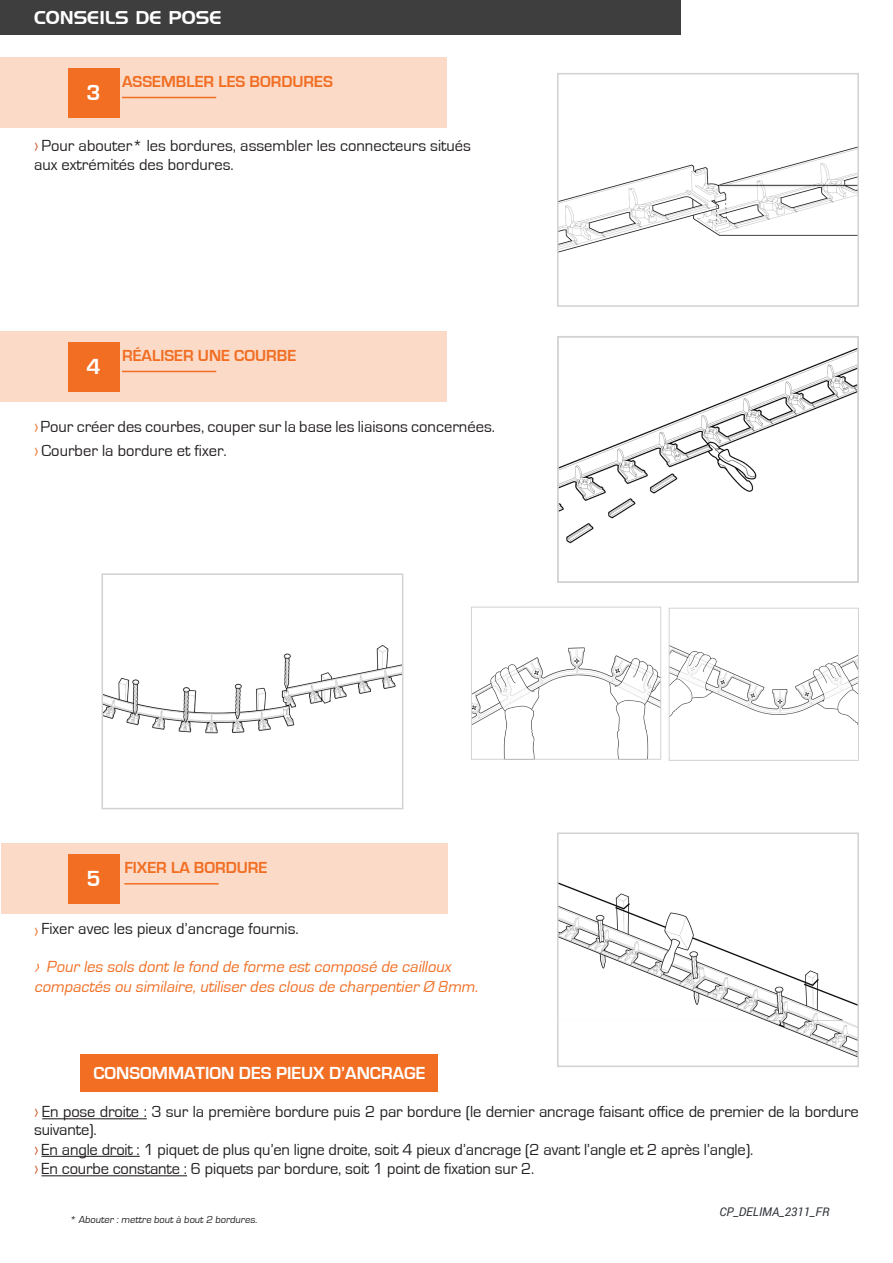
<style>
.page{position:relative;width:893px;height:1263px;background:#fff}
.page>*{position:absolute;margin:0;border:0;box-sizing:border-box;transform-origin:0 0}
.t1{font:700 22.5px "Eurostile";color:#fff}
.t2{font:700 18px "Eurostile";color:#fff}
.t3{font:18px "Handel Gothic BT";color:#fff}
.t4{font:16.5px/18px "Eurostile";letter-spacing:-.01em;color:#231f20}
.t5{font:italic 16.5px/19.5px "Eurostile";color:#f16e23}
.t6{font:700 16.5px "Eurostile";color:#f16e23}
.t7{font:italic 12px "Roboto";color:#31353a}
.t8{font:10.5px "Eurostile";color:#231f20}
.s1{color:#d1572a}
.s2{color:#f16e23}
</style>
<div class="page">
<div style="left:0;top:58px;width:446px;height:70px;background:#fbdbc8"></div>
<img style="left:560px;top:883px;width:296px;height:174px">
<div style="left:557px;top:832px;width:302px;height:235px;border:2px solid #d1d2d4"></div>
<div style="left:68px;top:68px;width:51px;height:49px;background:#f16e23"></div>
<img style="left:105px;top:645px;width:295px;height:89px">
<div style="left:102px;top:573px;width:301px;height:236px;border:2px solid #d1d2d4"></div>
<img style="left:560px;top:348px;width:296px;height:196px">
<div style="left:557px;top:336px;width:302px;height:247px;border:2px solid #d1d2d4"></div>
<img style="left:473px;top:647px;width:186px;height:111px">
<div style="left:471px;top:607px;width:190px;height:153px;border:1px solid #d1d2d4"></div>
<img style="left:671px;top:646px;width:186px;height:77px">
<div style="left:669px;top:608px;width:190px;height:153px;border:1px solid #d1d2d4"></div>
<div style="left:81px;top:1054px;width:357px;height:37px;background:#f16e23"></div>
<hr style="left:42px;top:1118px;width:105px;height:1px;background:#231f20">
<hr style="left:41px;top:1156px;width:99px;height:1px;background:#231f20">
<hr style="left:41px;top:1175px;width:146px;height:1px;background:#231f20">
<img style="left:560px;top:147px;width:296px;height:105px">
<div style="left:557px;top:73px;width:302px;height:234px;border:2px solid #d1d2d4"></div>
<hr style="left:122px;top:97px;width:94px;height:1px;background:#f16e23">
<div style="left:0;top:331px;width:446px;height:71px;background:#fbdbc8"></div>
<div style="left:68px;top:342px;width:51px;height:49px;background:#f16e23"></div>
<hr style="left:122px;top:371px;width:94px;height:1px;background:#f16e23">
<div style="left:1px;top:844px;width:447px;height:70px;background:#fbdbc8"></div>
<div style="left:68px;top:854px;width:51px;height:49px;background:#f16e23"></div>
<hr style="left:124px;top:883px;width:95px;height:1px;background:#f16e23">
<div style="left:0;top:0;width:680px;height:34px;background:#3e3e3f"></div>
<p class="t3" style="left:34px;top:7px;width:189px">CONSEILS DE POSE</p>
<p class="t1" style="left:86px;top:80px;width:16px">3</p>
<p class="t6" style="left:122px;top:72px;width:212px">ASSEMBLER LES BORDURES</p>
<p class="t4" style="left:34px;top:136px;width:439px;line-height:19.5px"><span class="s1">›</span> Pour abouter* les bordures, assembler les connecteurs situés aux extrémités des bordures.</p>
<p class="t1" style="left:86px;top:354px;width:16px">4</p>
<p class="t6" style="left:122px;top:346px;width:176px">RÉALISER UNE COURBE</p>
<p class="t4" style="left:34px;top:418px;width:462px"><span class="s2">›</span> Pour créer des courbes, couper sur la base les liaisons concernées.</p>
<p class="t4" style="left:34px;top:441px;width:194px"><span class="s2">›</span> Courber la bordure et fixer.</p>
<p class="t1" style="left:86px;top:867px;width:16px">5</p>
<p class="t6" style="left:124px;top:859px;width:145px">FIXER LA BORDURE</p>
<p class="t4" style="left:34px;top:920px;width:266px"><span class="s2">›</span> Fixer avec les pieux d’ancrage fournis.</p>
<p class="t5" style="left:34px;top:957px;width:449px">› Pour les sols dontle fond de forme estcomposé de cailloux compactés ou similaire,utiliser des clous de charpentier Ø 8mm.</p>
<p class="t2" style="left:93px;top:1063px;width:333px">CONSOMMATION DES PIEUX D’ANCRAGE</p>
<p class="t4" style="left:34px;top:1103px;width:826px"><span class="s1">›</span> En pose droite : 3 sur la première bordure puis 2 par bordure (le dernier ancrage faisant office de premier de la bordure suivante).</p>
<p class="t4" style="left:34px;top:1140px;width:721px"><span class="s1">›</span> En angle droit : 1 piquet de plus qu’en ligne droite, soit 4 pieux d’ancrage (2 avant l’angle et 2 après l’angle).</p>
<p class="t4" style="left:34px;top:1160px;width:502px"><span class="s1">›</span> En courbe constante : 6 piquets par bordure, soit 1 point de fixation sur 2.</p>
<p class="t8" style="left:69px;top:1214px;width:191px">* Abouter : mettre bout à bout 2 bordures.</p>
<p class="t7" style="left:719px;top:1203px;width:112px">CP_DELIMA_2311_FR</p>
</div>
